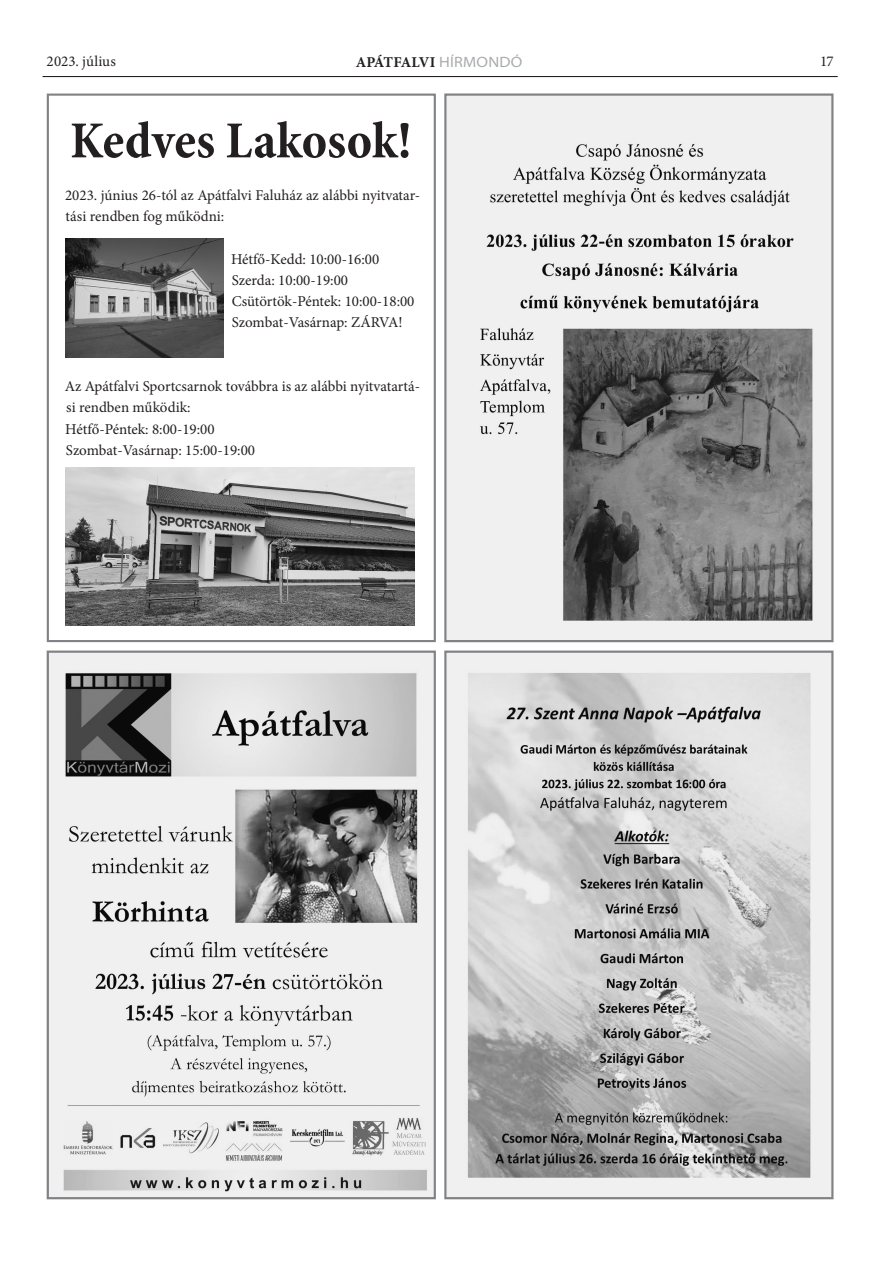
<style>
.page{position:relative;width:893px;height:1263px;background:#fff}
.page>*{position:absolute;margin:0;border:0;box-sizing:border-box;transform-origin:0 0}
.cím{font:700 condensed 52.5px "Minion Pro";color:#231f20}
.t1{font:15px/21.3px "Minion Pro";color:#231f20}
.t2{font:700 15px "Minion Pro";letter-spacing:-.025em;color:#231f20}
.s1{font-family:"Myriad Pro";font-weight:400;font-stretch:semi-expanded;color:#a8a9ad}
</style>
<div class="page">
<hr style="left:43px;top:76px;width:795px;height:1px;background:#231f20">
<div style="left:47px;top:94px;width:389px;height:548px;border:2px solid #808285"></div>
<img style="left:66px;top:238px;width:157px;height:119px">
<img style="left:66px;top:468px;width:349px;height:157px">
<img style="left:50px;top:654px;width:383px;height:542px">
<div style="left:47px;top:651px;width:389px;height:548px;border:2px solid #808285"></div>
<img style="left:447px;top:654px;width:383px;height:542px">
<div style="left:444px;top:651px;width:389px;height:548px;border:2px solid #808285"></div>
<img style="left:447px;top:97px;width:383px;height:542px">
<div style="left:444px;top:94px;width:389px;height:548px;border:2px solid #808285"></div>
<p class="t1" style="left:47px;top:51px;width:71px">2023. július</p>
<p class="t2" style="left:356px;top:51px;width:168px">APÁTFALVI <span class="s1">HÍRMONDÓ</span></p>
<p class="t1" style="left:820px;top:51px;width:15px">17</p>
<p class="cím" style="left:70px;top:104px;width:343px">Kedves Lakosok!</p>
<p class="t1" style="left:65px;top:184px;width:357px">2023. június 26-tól az Apátfalvi Faluház az alábbi nyitvatar&shy;tási rendben fog működni:</p>
<p class="t1" style="left:231px;top:248px;width:150px">Hétfő-Kedd: 10:00-16:00</p>
<p class="t1" style="left:232px;top:270px;width:118px">Szerda: 10:00-19:00</p>
<p class="t1" style="left:232px;top:291px;width:184px">Csütörtök-Péntek: 10:00-18:00</p>
<p class="t1" style="left:232px;top:312px;width:172px">Szombat-Vasárnap: ZÁRVA!</p>
<p class="t1" style="left:65px;top:376px;width:357px">Az Apátfalvi Sportcsarnok továbbra is az alábbi nyitvatartá&shy;si rendben működik:</p>
<p class="t1" style="left:65px;top:418px;width:151px">Hétfő-Péntek: 8:00-19:00</p>
<p class="t1" style="left:66px;top:440px;width:191px">Szombat-Vasárnap: 15:00-19:00</p>
</div>
